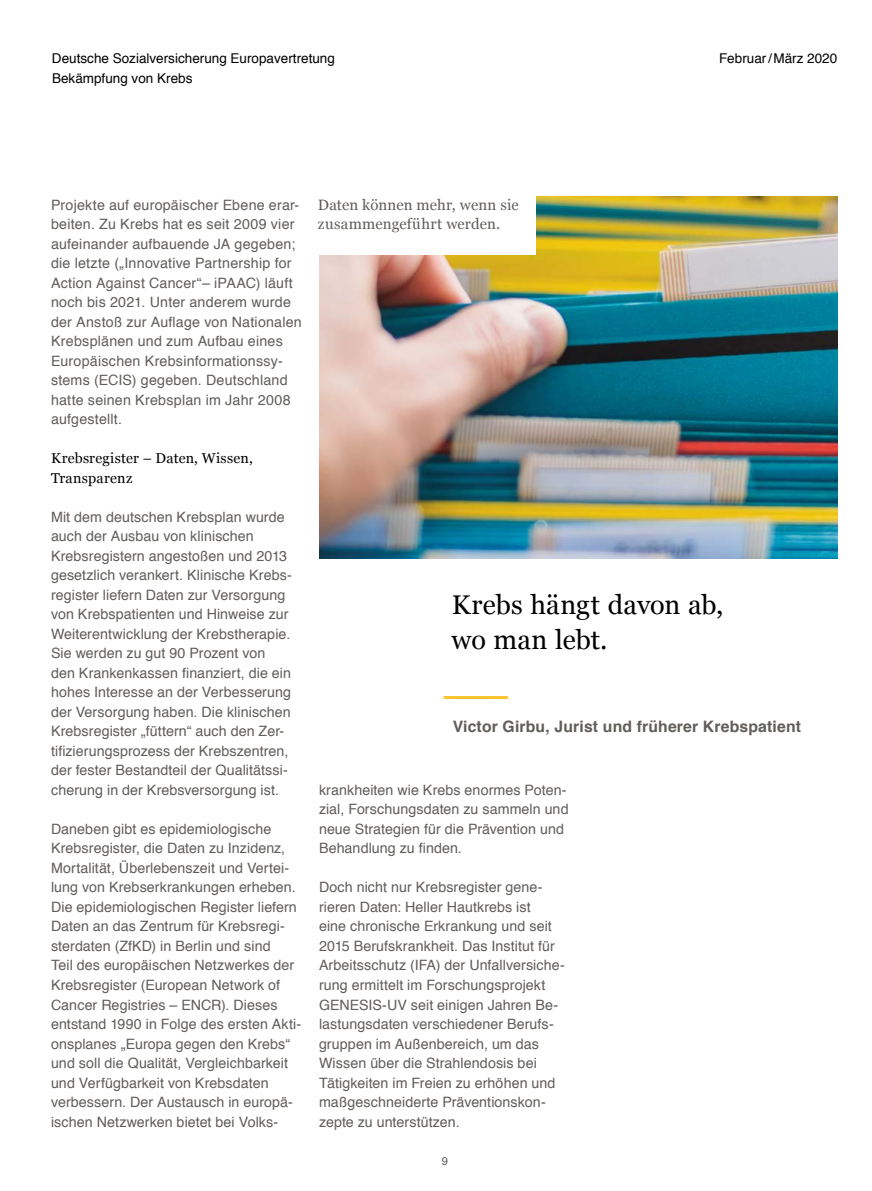
<style>
.page{position:relative;width:872px;height:1191px;background:#fff}
.page>*{position:absolute;margin:0;border:0;box-sizing:border-box;transform-origin:0 0}
.Betreff{font:27px/34.2px "Georgia";color:#000}
.Fließtext{font:700 15.75px "Helvetica";letter-spacing:.01em;color:#605d5a}
.Fließtext-2{font:15px/19.5px "Georgia";letter-spacing:.01em;color:#605d5a}
.RF_Fliesstext{font:14.25px/19.5px "Helvetica";letter-spacing:.005em;color:#605d5a}
.RF_Zwischentitel{font:14.25px/19.5px "Georgia";letter-spacing:.015em;color:#000}
.t1{font:13.5px "Helvetica";color:#000}
.t2{font:11.25px "Helvetica";color:#605d5a}
</style>
<div class="page">
<hr style="left:445px;top:696px;width:62px;height:3px;background:#fdc531">
<img style="left:319px;top:197px;width:519px;height:361px">
<div style="left:318px;top:196px;width:218px;height:59px;background:#fff"></div>
<p class="t1" style="left:52px;top:48px;width:284px">Deutsche Sozialversicherung Europavertretung</p>
<p class="t1" style="left:52px;top:68px;width:142px">Bekämpfung von Krebs</p>
<p class="t1" style="left:719px;top:48px;width:120px">Februar/März 2020</p>
<p class="RF_Fliesstext" style="left:51px;top:195px;width:252px">Projekte auf europäischer Ebene erar&shy;beiten. Zu Krebs hat es seit 2009 vier aufeinander aufbauende JA gegeben; die letzte („Innovative Partnership for Action Against Cancer“– iPAAC) läuft noch bis 2021. Unter anderem wurde der Anstoß zur Auflage von Nationalen Krebsplänen und zum Aufbau eines Europäischen Krebsinformationssy&shy;stems (ECIS) gegeben. Deutschland hatte seinen Krebsplan im Jahr 2008 aufgestellt.</p>
<p class="RF_Zwischentitel" style="left:51px;top:448px;width:203px">Krebsregister – Daten, Wissen,<br>Transparenz</p>
<p class="RF_Fliesstext" style="left:51px;top:507px;width:242px">Mit dem deutschen Krebsplan wurde auch der Ausbau von klinischen Krebsregistern angestoßen und 2013 gesetzlich verankert. Klinische Krebs&shy;register liefern Daten zur Versorgung von Krebspatienten und Hinweise zur Weiterentwicklung der Krebstherapie.<br>Sie werden zu gut 90 Prozent von den Krankenkassen finanziert, die ein hohes Interesse an der Verbesserung der Versorgung haben. Die klinischen Krebsregister „füttern“ auch den Zer&shy;tifizierungsprozess der Krebszentren, der fester Bestandteil der Qualitätssi&shy;cherung in der Krebsversorgung ist.</p>
<p class="RF_Fliesstext" style="left:51px;top:819px;width:252px">Daneben gibt es epidemiologische Krebsregister, die Daten zu Inzidenz, Mortalität, Überlebenszeit und Vertei&shy;lung von Krebserkrankungen erheben.<br>Die epidemiologischen Register liefern Daten an das Zentrum für Krebsregi&shy;sterdaten (ZfKD) in Berlin und sind<br>Teil des europäischen Netzwerkes der Krebsregister (European Network of Cancer Registries – ENCR). Dieses entstand 1990 in Folge des ersten Akti&shy;onsplanes „Europa gegen den Krebs“ und soll die Qualität, Vergleichbarkeit und Verfügbarkeit von Krebsdaten verbessern. Der Austausch in europä&shy;ischen Netzwerken bietet bei Volks-</p>
<p class="Fließtext-2" style="left:318px;top:194px;width:202px">Daten können mehr, wenn sie zusammengeführt werden.</p>
<p class="Betreff" style="left:451px;top:587px;width:273px">Krebs hängt davon ab, wo man lebt.</p>
<p class="Fließtext" style="left:453px;top:713px;width:350px">Victor Girbu, Jurist und früherer Krebspatient</p>
<p class="RF_Fliesstext" style="left:319px;top:780px;width:251px">krankheiten wie Krebs enormes Poten&shy;zial, Forschungsdaten zu sammeln und</p>
<p class="RF_Fliesstext" style="left:319px;top:819px;width:246px">neue Strategien für die Prävention und</p>
<p class="RF_Fliesstext" style="left:319px;top:839px;width:144px">Behandlung zu finden.</p>
<p class="RF_Fliesstext" style="left:319px;top:878px;width:247px">Doch nicht nur Krebsregister gene&shy;rieren Daten: Heller Hautkrebs ist<br>eine chronische Erkrankung und seit 2015 Berufskrankheit. Das Institut für Arbeitsschutz (IFA) der Unfallversiche&shy;rung ermittelt im Forschungsprojekt GENESIS-UV seit einigen Jahren Be&shy;lastungsdaten verschiedener Berufs&shy;gruppen im Außenbereich, um das Wissen über die Strahlendosis bei Tätigkeiten im Freien zu erhöhen und maßgeschneiderte Präventionskon&shy;zepte zu unterstützen.</p>
<p class="t2" style="left:441px;top:1151px;width:8px">9</p>
</div>
